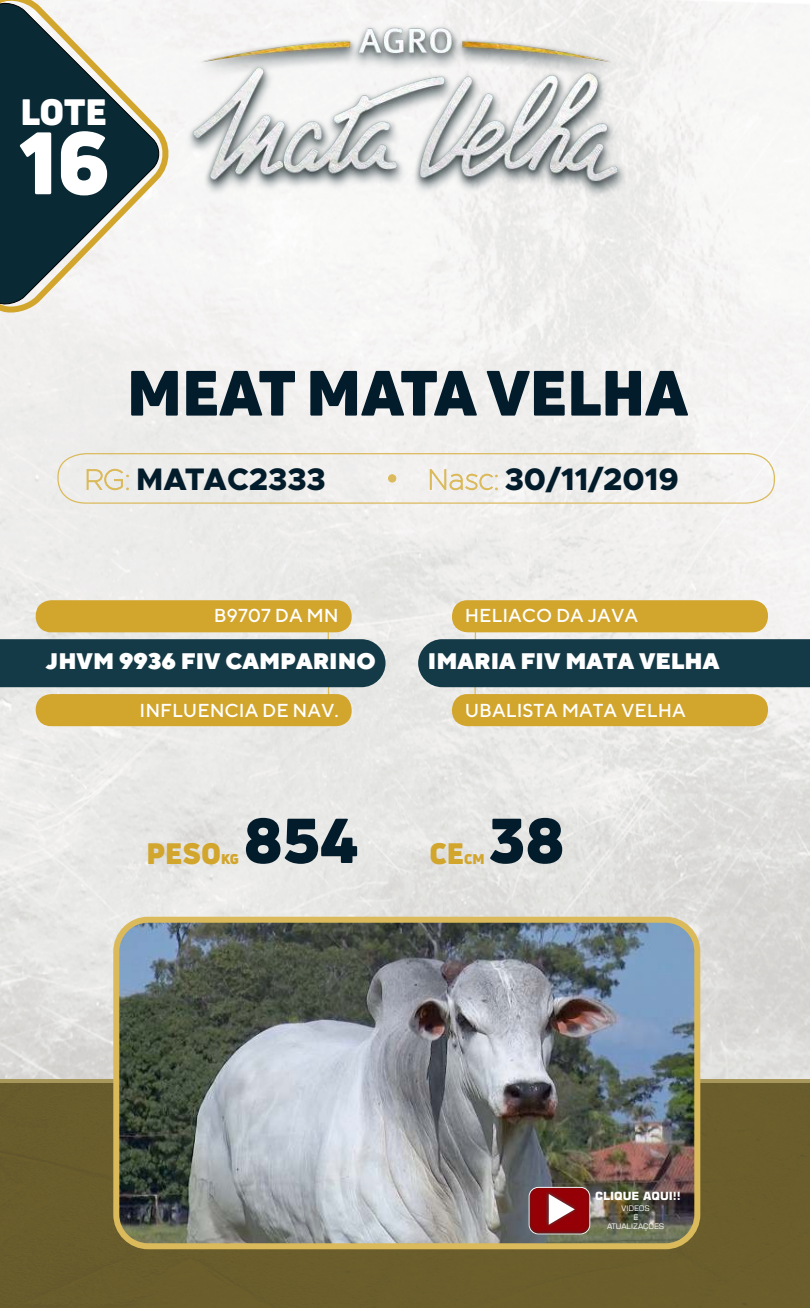
<style>
.page{position:relative;width:810px;height:1308px;background:#fff}
.page>*{position:absolute;margin:0;border:0;box-sizing:border-box;transform-origin:0 0}
.t1{font:86.5px "Uni Neue Trial Black";color:#fff}
.t2{font:62.5px "Uni Neue Trial Black";color:#031c2b}
.t3{font:61.88px "Uni Neue Trial Black";color:#031c2b}
.t4{font:35.88px "Uni Neue Trial Black";color:#fff}
.t5{font:800 31.25px "Metropolis";color:#031c2b}
.t6{font:29px "Uni Neue Trial Black";color:#d2a52d}
.t7{font:900 22.5px "TT Norms";color:#fff}
.t8{font:500 18.75px "TT Norms";color:#fff}
.t9{font:700 11.25px "Square 721 BT";color:#fff}
.t10{font:7.62px/9.2px "Square 721 BT";color:#fff;text-align:center}
.s1{font-weight:100;font-size:28.75px;color:#dbba5b}
.s2{font-size:13.88px}
</style>
<div class="page">
<img style="left:0;top:0;width:809px;height:1079px">
<div style="left:36px;top:600px;width:315px;height:32px;background:#d2a52d;border-radius:16px"></div>
<div style="left:36px;top:694px;width:315px;height:32px;background:#d2a52d;border-radius:16px"></div>
<svg style="left:57px;top:452px;width:718px;height:52px"></svg>
<div style="left:388px;top:474px;width:8px;height:8px;background:#dbba5b;border:1px solid #dbba5b;border-radius:50%"></div>
<svg style="left:0;top:612px;width:385px;height:100px"></svg>
<div style="left:0;top:1083px;width:809px;height:225px;background:#6b5e2c"></div>
<img style="left:116px;top:920px;width:581px;height:326px;border-radius:32px">
<div style="left:113px;top:917px;width:587px;height:332px;border:6px solid #dbba5b;border-radius:32px"></div>
<svg style="left:528px;top:1187px;width:62px;height:47px"></svg>
<img style="left:529px;top:1188px;width:60px;height:45px;border-radius:9px">
<img style="left:546px;top:1191px;width:31px;height:36px">
<svg style="left:548px;top:1194px;width:26px;height:31px"></svg>
<div style="left:0;top:0;width:177px;height:318px;background:#f6f5f5"></div>
<svg style="left:0;top:0;width:162px;height:308px;fill:#092935"></svg>
<img style="left:185px;top:24px;width:442px;height:175px">
<div style="left:452px;top:600px;width:315px;height:32px;background:#d2a52d;border-radius:16px"></div>
<div style="left:452px;top:694px;width:315px;height:32px;background:#d2a52d;border-radius:16px"></div>
<svg style="left:418px;top:612px;width:391px;height:100px"></svg>
<h3 class="t4" style="left:20px;top:98px;width:88px">LOTE</h3>
<h1 class="t1" style="left:20px;top:129px;width:91px">16</h1>
<h2 class="t2" style="left:127px;top:369px;width:562px">MEAT MATA VELHA</h2>
<h3 class="t5" style="left:85px;top:465px;width:242px"><span class="s1">RG:</span> MATAC2333</h3>
<h3 class="t5" style="left:427px;top:465px;width:252px"><span class="s1">Nasc:</span> 30/11/2019</h3>
<p class="t8" style="left:214px;top:604px;width:127px">B9707 DA MN</p>
<p class="t8" style="left:464px;top:604px;width:175px">HELIACO DA JAVA</p>
<p class="t7" style="left:46px;top:648px;width:331px">JHVM 9936 FIV CAMPARINO</p>
<p class="t7" style="left:428px;top:648px;width:293px">IMARIA FIV MATA VELHA</p>
<p class="t8" style="left:139px;top:699px;width:201px">INFLUENCIA DE NAV.</p>
<p class="t8" style="left:464px;top:699px;width:222px">UBALISTA MATA VELHA</p>
<h3 class="t3" style="left:243px;top:817px;width:116px">854</h3>
<h3 class="t3" style="left:489px;top:817px;width:77px">38</h3>
<h3 class="t6" style="left:146px;top:842px;width:94px">PESO<span class="s2">KG</span></h3>
<h3 class="t6" style="left:429px;top:842px;width:56px">CE<span class="s2">CM</span></h3>
<p class="t9" style="left:595px;top:1191px;width:87px">CLIQUE AQUI!!</p>
<p class="t10" style="left:607px;top:1204px;width:59px">VIDEOS<br>E<br>ATUALIZAÇÕES</p>
</div>
